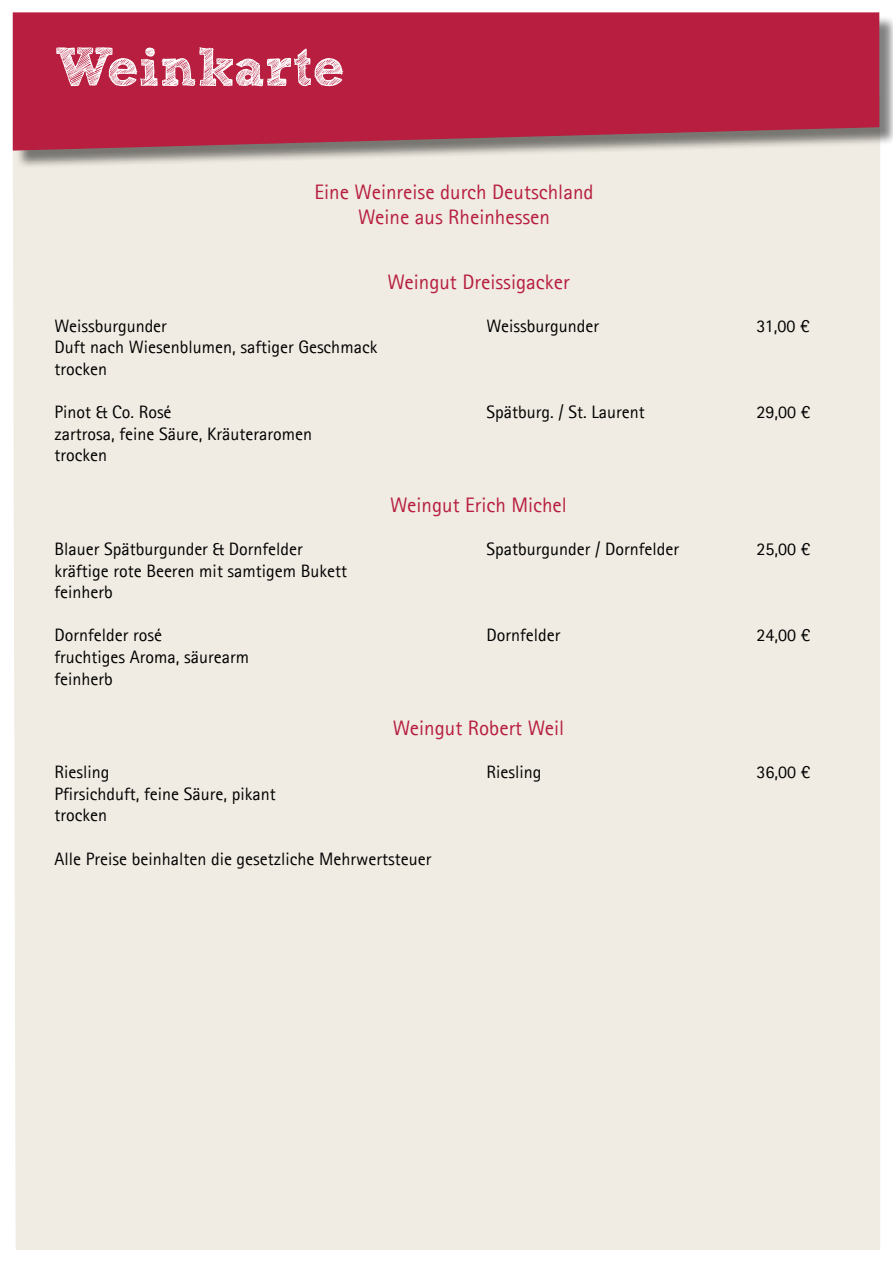
<style>
.page{position:relative;width:893px;height:1263px;background:#fff}
.page>*{position:absolute;margin:0;border:0;box-sizing:border-box;transform-origin:0 0}
.t1{font:54px "Sketch Rockwell";color:#fff}
.t2{font:21px/25.2px "Agfa Rotis Sans Serif";color:#b71e3f;text-align:center}
.t3{font:18px/21.6px "Agfa Rotis Sans Serif";color:#000}
</style>
<div class="page">
<div style="left:13px;top:151px;width:867px;height:1099px;background:#f0ece3"></div>
<div style="left:15px;top:15px;width:878px;height:154px;background:#000;opacity:.5"></div>
<svg style="left:13px;top:12px;width:866px;height:139px;background:#b42946"></svg>
<h1 class="t1" style="left:54px;top:38px;width:292px">Weinkarte</h1>
<p class="t2" style="left:315px;top:179px;width:281px">Eine Weinreise durch Deutschland<br>Weine aus Rheinhessen</p>
<p class="t2" style="left:387px;top:269px;width:184px">Weingut Dreissigacker</p>
<p class="t3" style="left:54px;top:315px;width:114px">Weissburgunder</p>
<p class="t3" style="left:486px;top:315px;width:114px">Weissburgunder</p>
<p class="t3" style="left:756px;top:315px;width:55px">31,00 €</p>
<p class="t3" style="left:54px;top:336px;width:324px">Duft nach Wiesenblumen, saftiger Geschmack trocken</p>
<p class="t3" style="left:54px;top:401px;width:119px">Pinot &amp; Co. Rosé</p>
<p class="t3" style="left:486px;top:401px;width:160px">Spätburg. / St. Laurent</p>
<p class="t3" style="left:756px;top:401px;width:55px">29,00 €</p>
<p class="t3" style="left:54px;top:423px;width:259px">zartrosa, feine Säure, Kräuteraromen trocken</p>
<p class="t2" style="left:390px;top:492px;width:178px">Weingut Erich Michel</p>
<p class="t3" style="left:54px;top:538px;width:250px">Blauer Spätburgunder &amp; Dornfelder</p>
<p class="t3" style="left:486px;top:538px;width:194px">Spatburgunder / Dornfelder</p>
<p class="t3" style="left:756px;top:538px;width:55px">25,00 €</p>
<p class="t3" style="left:54px;top:559px;width:294px">kräftige rote Beeren mit samtigem Bukett feinherb</p>
<p class="t3" style="left:54px;top:624px;width:109px">Dornfelder rosé</p>
<p class="t3" style="left:486px;top:624px;width:75px">Dornfelder</p>
<p class="t3" style="left:756px;top:624px;width:55px">24,00 €</p>
<p class="t3" style="left:54px;top:646px;width:196px">fruchtiges Aroma, säurearm feinherb</p>
<p class="t2" style="left:393px;top:715px;width:173px">Weingut Robert Weil</p>
<p class="t3" style="left:54px;top:761px;width:56px">Riesling</p>
<p class="t3" style="left:486px;top:761px;width:56px">Riesling</p>
<p class="t3" style="left:756px;top:761px;width:55px">36,00 €</p>
<p class="t3" style="left:54px;top:783px;width:223px">Pfirsichduft, feine Säure, pikant trocken</p>
<p class="t3" style="left:54px;top:847px;width:379px">Alle Preise beinhalten die gesetzliche Mehrwertsteuer</p>
</div>
